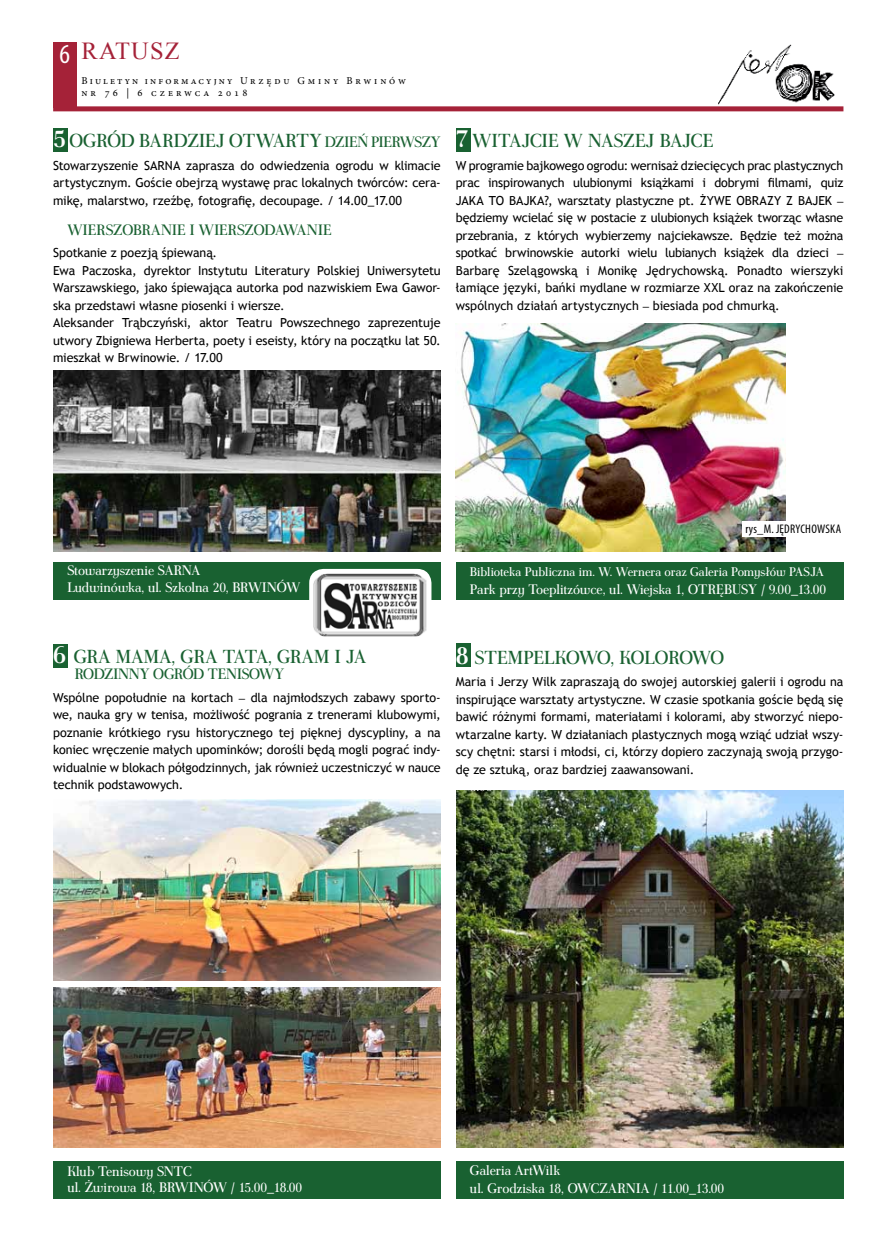
<style>
.page{position:relative;width:886px;height:1241px;background:#fff}
.page>*{position:absolute;margin:0;border:0;box-sizing:border-box;transform-origin:0 0}
.t1{font:24.38px "Times New Roman";letter-spacing:.05em;color:#a52238}
.t2{font:24.38px "Minion Pro";color:#a52238}
.t3{font:18.75px "Ant Polt";color:#196131}
.t4{font:15px "Ant Polt";letter-spacing:.015em;color:#196131}
.t5{font:15px "Ant Polt";letter-spacing:-.005em;color:#196131}
.t6{font:13.75px/16.5px "Ant Polt";color:#fff}
.t7{font:12.5px/17.5px "Trebuchet MS";letter-spacing:-.005em;color:#000;text-align:justify}
.t8{font:12.5px "Ant Polt";letter-spacing:-.005em;color:#fff}
.t9{font:condensed 12.5px "Myriad Pro";letter-spacing:.02em;color:#000}
.t10{font:10.5px/12.6px "Minion Pro";letter-spacing:.255em;color:#000}
.s1{font-family:"Myriad Pro";font-stretch:condensed;font-size:27.5px;color:#fff}
.s2{font-weight:700;font-size:25px;color:#fff}
.s3{font-size:15px}
.s4{font-family:"Ant Polt"}
</style>
<div class="page">
<div style="left:53px;top:43px;width:23px;height:65px;background:#a52238"></div>
<div style="left:53px;top:106px;width:790px;height:5px;background:#a52238"></div>
<img style="left:718px;top:45px;width:117px;height:60px">
<div style="left:53px;top:128px;width:15px;height:24px;background:#196131"></div>
<div style="left:53px;top:643px;width:15px;height:24px;background:#196131"></div>
<div style="left:456px;top:128px;width:15px;height:24px;background:#196131"></div>
<div style="left:456px;top:643px;width:15px;height:24px;background:#196131"></div>
<div style="left:53px;top:562px;width:388px;height:38px;background:#196131"></div>
<div style="left:53px;top:1160px;width:388px;height:38px;background:#196131"></div>
<div style="left:456px;top:1160px;width:387px;height:38px;background:#196131"></div>
<div style="left:456px;top:562px;width:387px;height:38px;background:#196131"></div>
<img style="left:53px;top:799px;width:387px;height:181px">
<img style="left:53px;top:987px;width:387px;height:160px">
<img style="left:457px;top:790px;width:386px;height:357px">
<div style="left:309px;top:569px;width:122px;height:70px;background:linear-gradient(to right,#fcfdfd,#fff);border-radius:14px"></div>
<img style="left:313px;top:573px;width:113px;height:63px">
<img style="left:456px;top:323px;width:329px;height:228px">
<div style="left:742px;top:521px;width:101px;height:16px;background:#fff"></div>
<img style="left:53px;top:370px;width:387px;height:181px">
<h1 class="t1" style="left:59px;top:35px;width:122px"><span class="s1">6</span> RATUSZ</h1>
<p class="t10" style="left:81px;top:74px;width:326px">Biuletyn informacyjny Urzędu Gminy Brwinów nr 76 | 6 czerwca 2018</p>
<h2 class="t3" style="left:53px;top:127px;width:389px"><span class="s2">5</span> OGRÓD BARDZIEJ OTWARTY <span class="s3">DZIEŃ PIERWSZY</span></h2>
<p class="t7" style="left:53px;top:157px;width:389px">Stowarzyszenie SARNA zaprasza do odwiedzenia ogrodu w klimacie artystycznym. Goście obejrzą wystawę prac lokalnych twórców: cera&shy;mikę, malarstwo, rzeźbę, fotografię, decoupage. / 14.00_17.00</p>
<p class="t4" style="left:67px;top:218px;width:265px">WIERSZOBRANIE I WIERSZODAWANIE</p>
<p class="t7" style="left:53px;top:244px;width:389px;text-align:left">Spotkanie z poezją śpiewaną.<br>Ewa Paczoska, dyrektor Instytutu Literatury Polskiej Uniwersytetu Warszawskiego, jako śpiewająca autorka pod nazwiskiem Ewa Gawor&shy;ska przedstawi własne piosenki i wiersze.<br>Aleksander Trąbczyński, aktor Teatru Powszechnego zaprezentuje utwory Zbigniewa Herberta, poety i eseisty, który na początku lat 50. mieszkał w Brwinowie. / 17.00</p>
<h1 class="t2" style="left:82px;top:36px;width:99px">ratusz</h1>
<h2 class="t3" style="left:456px;top:127px;width:259px"><span class="s2">7</span> WITAJCIE W NASZEJ BAJCE</h2>
<p class="t7" style="left:456px;top:157px;width:389px">W programie bajkowego ogrodu: wernisaż dziecięcych prac plastycznych prac inspirowanych ulubionymi książkami i dobrymi filmami, quiz JAKA TO BAJKA?, warsztaty plastyczne pt. ŻYWE OBRAZY Z BAJEK <span class="s4">– </span>będziemy wcielać się w postacie z ulubionych książek tworząc własne przebrania, z których wybierzemy najciekawsze. Będzie też można spotkać brwinowskie autorki wielu lubianych książek dla dzieci <span class="s4">– </span>Barbarę Szelągowską i Monikę Jędrychowską. Ponadto wierszyki łamiące języki, bańki mydlane w rozmiarze XXL oraz na zakończenie wspólnych działań artystycznych <span class="s4">–</span> biesiada pod chmurką.</p>
<p class="t6" style="left:67px;top:561px;width:234px">Stowarzyszenie SARNA<br>Ludwinówka, ul. Szkolna 20, BRWINÓW</p>
<p class="t9" style="left:745px;top:521px;width:97px">rys_M. JĘDRYCHOWSKA</p>
<p class="t8" style="left:470px;top:562px;width:355px">Biblioteka Publiczna im. W. Wernera oraz Galeria Pomysłów PASJA</p>
<p class="t6" style="left:470px;top:580px;width:358px">Park przy Toeplitzówce, ul. Wiejska 1, OTRĘBUSY / 9.00_13.00</p>
<h2 class="t3" style="left:53px;top:642px;width:314px"><span class="s2">6</span> GRA MAMA, GRA TATA, GRAM I JA</h2>
<p class="t5" style="left:75px;top:662px;width:211px">RODZINNY OGRÓD TENISOWY</p>
<p class="t7" style="left:53px;top:688px;width:389px">Wspólne popołudnie na kortach <span class="s4">–</span> dla najmłodszych zabawy sporto&shy;we, nauka gry w tenisa, możliwość pogrania z trenerami klubowymi, poznanie krótkiego rysu historycznego tej pięknej dyscypliny, a na koniec wręczenie małych upominków; dorośli będą mogli pograć indy&shy;widualnie w blokach półgodzinnych, jak również uczestniczyć w nauce technik podstawowych.</p>
<h2 class="t3" style="left:456px;top:643px;width:270px"><span class="s2">8</span> STEMPELKOWO, KOLOROWO</h2>
<p class="t7" style="left:456px;top:673px;width:389px">Maria i Jerzy Wilk zapraszają do swojej autorskiej galerii i ogrodu na inspirujące warsztaty artystyczne. W czasie spotkania goście będą się bawić różnymi formami, materiałami i kolorami, aby stworzyć niepo&shy;wtarzalne karty. W działaniach plastycznych mogą wziąć udział wszy&shy;scy chętni: starsi i młodsi, ci, którzy dopiero zaczynają swoją przygo&shy;dę ze sztuką, oraz bardziej zaawansowani.</p>
<p class="t6" style="left:470px;top:777px;width:24px">3.00</p>
<p class="t6" style="left:67px;top:1161px;width:237px">Klub Tenisowy SNTC<br>ul. Żwirowa 18, BRWINÓW / 15.00_18.00</p>
<p class="t6" style="left:470px;top:1160px;width:256px;line-height:17.5px">Galeria ArtWilk<br>ul. Grodziska 18, OWCZARNIA / 11.00_13.00</p>
</div>
